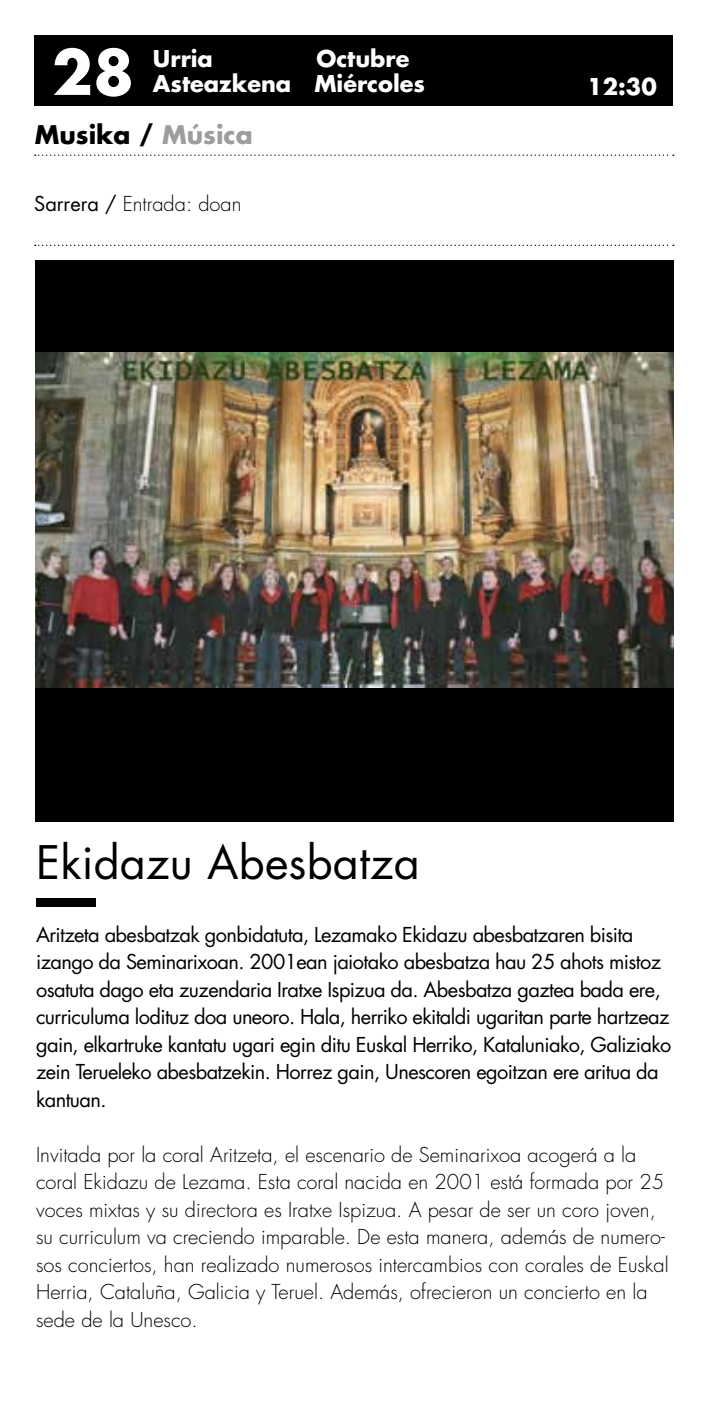
<style>
.page{position:relative;width:709px;height:1418px;background:#fff}
.page>*{position:absolute;margin:0;border:0;box-sizing:border-box;transform-origin:0 0}
.t1{font:700 60px "Futura Std";color:#fff}
.t2{font:45px "Futura Std";letter-spacing:.005em;color:#000}
.t3{font:700 25px "Futura Std";color:#000}
.t4{font:700 22.5px "Futura Std";color:#fff}
.t5{font:300 20px/27.5px "Futura Std";color:#000}
.t6{font:20px/27.5px "Futura Std";letter-spacing:-.03em;color:#000}
.s1{color:#9d9d9c}
.s2{font-weight:400}
</style>
<div class="page">
<div style="left:35px;top:35px;width:638px;height:71px;background:#000"></div>
<svg style="left:35px;top:154px;width:639px;height:2px"></svg>
<svg style="left:35px;top:245px;width:639px;height:1px"></svg>
<div style="left:35px;top:261px;width:638px;height:561px;background:#000"></div>
<img style="left:35px;top:353px;width:638px;height:334px">
<div style="left:36px;top:897px;width:60px;height:9px;background:#000"></div>
<h1 class="t1" style="left:52px;top:32px;width:84px">28</h1>
<p class="t4" style="left:153px;top:43px;width:62px">Urria</p>
<p class="t4" style="left:316px;top:43px;width:95px">Octubre</p>
<p class="t4" style="left:153px;top:68px;width:274px">Asteazkena Miércoles</p>
<p class="t3" style="left:35px;top:118px;width:219px">Musika / <span class="s1">Música</span></p>
<p class="t5" style="left:34px;top:190px;width:209px"><span class="s2">Sarrera /</span> Entrada: doan</p>
<p class="t4" style="left:587px;top:71px;width:71px">12:30</p>
<h2 class="t2" style="left:36px;top:834px;width:385px">Ekidazu Abesbatza</h2>
<p class="t6" style="left:36px;top:920px;width:637px">Aritzeta abesbatzak gonbidatuta, Lezamako Ekidazu abesbatzaren bisita izango da Seminarixoan. 2001ean jaiotako abesbatza hau 25 ahots mistoz osatuta dago eta zuzendaria Iratxe Ispizua da. Abesbatza gaztea bada ere, curriculuma lodituz doa uneoro. Hala, herriko ekitaldi ugaritan parte hartzeaz gain, elkartruke kantatu ugari egin ditu Euskal Herriko, Kataluniako, Galiziako zein Terueleko abesbatzekin. Horrez gain, Unescoren egoitzan ere aritua da kantuan.</p>
<p class="t5" style="left:36px;top:1141px;width:634px">Invitada por la coral Aritzeta, el escenario de Seminarixoa acogerá a la coral Ekidazu de Lezama. Esta coral nacida en 2001 está formada por 25 voces mixtas y su directora es Iratxe Ispizua. A pesar de ser un coro joven, su curriculum va creciendo imparable. De esta manera, además de numero&shy;sos conciertos, han realizado numerosos intercambios con corales de Euskal Herria, Cataluña, Galicia y Teruel. Además, ofrecieron un concierto en la sede de la Unesco.</p>
</div>
